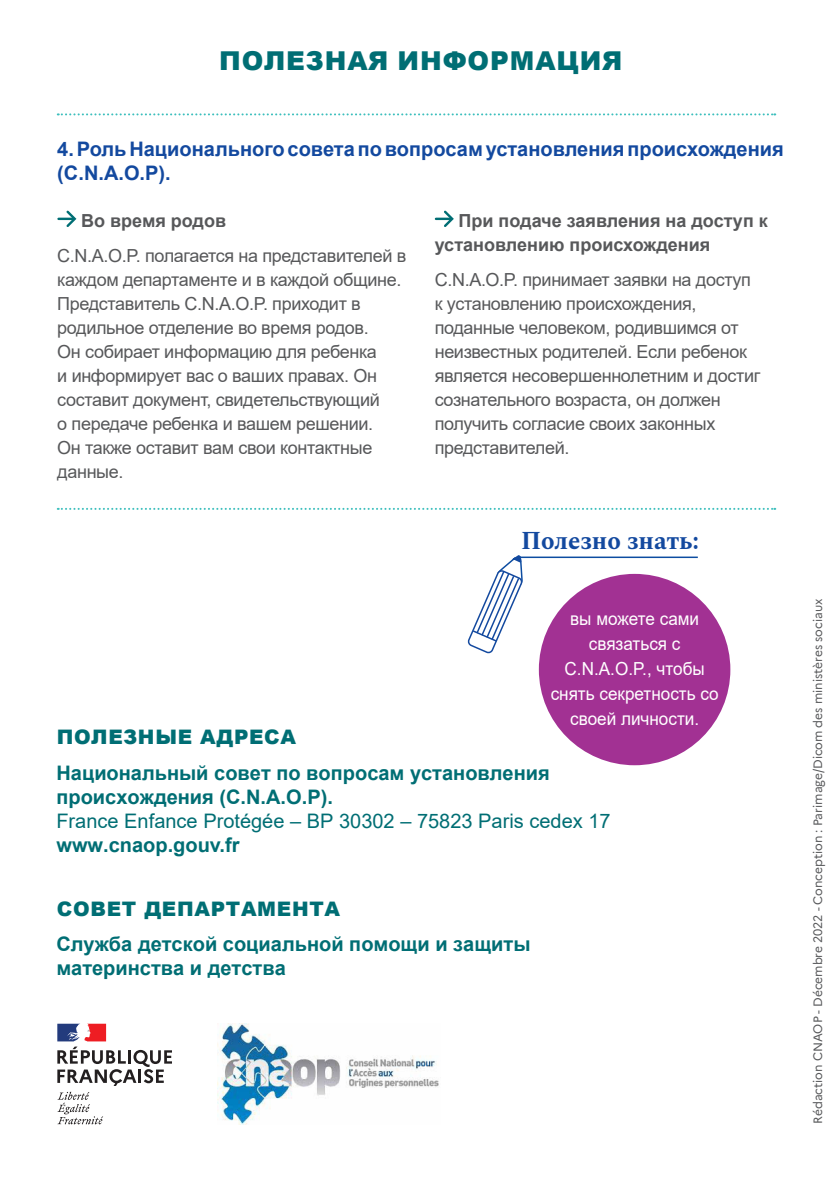
<style>
.page{position:relative;width:840px;height:1191px;background:#fff}
.page>*{position:absolute;margin:0;border:0;box-sizing:border-box;transform-origin:0 0}
.t1{font:900 26px "Arial";letter-spacing:.035em;color:#006e74}
.t2{font:700 26px "Spectral";color:#13499f;scale:.95 1}
.t3{font:700 20px/35.4px "Arial";color:#006e74}
.t4{font:20px/24px "Arial";color:#006e74}
.t5{font:700 20px/24px "Arial";color:#13499f}
.t6{font:18px/24px "Arial";letter-spacing:-.02em;color:#57585a}
.t7{font:18px/25px "Arial";color:#fff;text-align:center;scale:.95 1}
.t8{font:700 18px/24px "Arial";color:#57585a}
.t9{font:12px "Marianne";color:#57585a}
.s1{font-weight:700}
.s2{font-weight:900}
</style>
<div class="page">
<svg style="left:58px;top:210px;width:19px;height:17px"></svg>
<svg style="left:435px;top:210px;width:19px;height:17px"></svg>
<svg style="left:58px;top:113px;width:716px;height:2px"></svg>
<svg style="left:58px;top:508px;width:716px;height:2px"></svg>
<div style="left:538px;top:574px;width:192px;height:191px;background:#a23193;border-radius:50%"></div>
<hr style="left:519px;top:556px;width:178px;height:2px;background:#0d4da1">
<svg style="left:467px;top:555px;width:56px;height:99px"></svg>
<img style="left:217px;top:1023px;width:222px;height:101px">
<svg style="left:57px;top:1023px;width:115px;height:101px"></svg>
<h1 class="t1" style="left:219px;top:41px;width:404px">ПОЛЕЗНАЯ ИНФОРМАЦИЯ</h1>
<h3 class="t5" style="left:57px;top:137px;width:727px">4. Роль Национального совета по вопросам установления происхождения (C.N.A.O.P).</h3>
<p class="t6" style="left:57px;top:203px;width:350px;line-height:35.4px;text-indent:24px"><span class="s1">Во время родов<br></span>C.N.A.O.P. полагается на представителей в</p>
<p class="t6" style="left:57px;top:268px;width:345px">каждом департаменте и в каждой общине.<br>Представитель C.N.A.O.P. приходит в родильное отделение во время родов.<br>Он собирает информацию для ребенка<br>и информирует вас о ваших правах. Он составит документ, свидетельствующий<br>о передаче ребенка и вашем решении.<br>Он также оставит вам свои контактные данные.</p>
<p class="t8" style="left:434px;top:209px;width:334px;text-indent:24px">При подаче заявления на доступ к установлению происхождения</p>
<p class="t6" style="left:434px;top:268px;width:327px">C.N.A.O.P. принимает заявки на доступ к установлению происхождения, поданные человеком, родившимся от неизвестных родителей. Если ребенок является несовершеннолетним и достиг сознательного возраста, он должен получить согласие своих законных представителей.</p>
<h4 class="t2" style="left:521px;top:521px;width:189px">Полезно знать:</h4>
<p class="t7" style="left:550px;top:606px;width:178px">вы можете сами связаться с<br>C.N.A.O.P., чтобы снять секретность со своей личности.</p>
<p class="t3" style="left:56px;top:720px;width:494px"><span class="s2">ПОЛЕЗНЫЕ АДРЕСА<br></span>Национальный совет по вопросам установления</p>
<p class="t4" style="left:56px;top:784px;width:555px"><span class="s1">происхождения (C.N.A.O.P).<br></span>France Enfance Protégée – BP 30302 – 75823 Paris cedex 17 <span class="s1">www.cnaop.gouv.fr</span></p>
<p class="t3" style="left:56px;top:891px;width:475px"><span class="s2">СОВЕТ ДЕПАРТАМЕНТА<br></span>Служба детской социальной помощи и защиты</p>
<p class="t3" style="left:56px;top:950px;width:231px">материнства и детства</p>
<p class="t9" style="left:808px;top:1123px;width:526px;rotate:-90deg">Rédaction CNAOP - Décembre 2022 - Conception : Parimage/Dicom des ministères sociaux</p>
</div>
